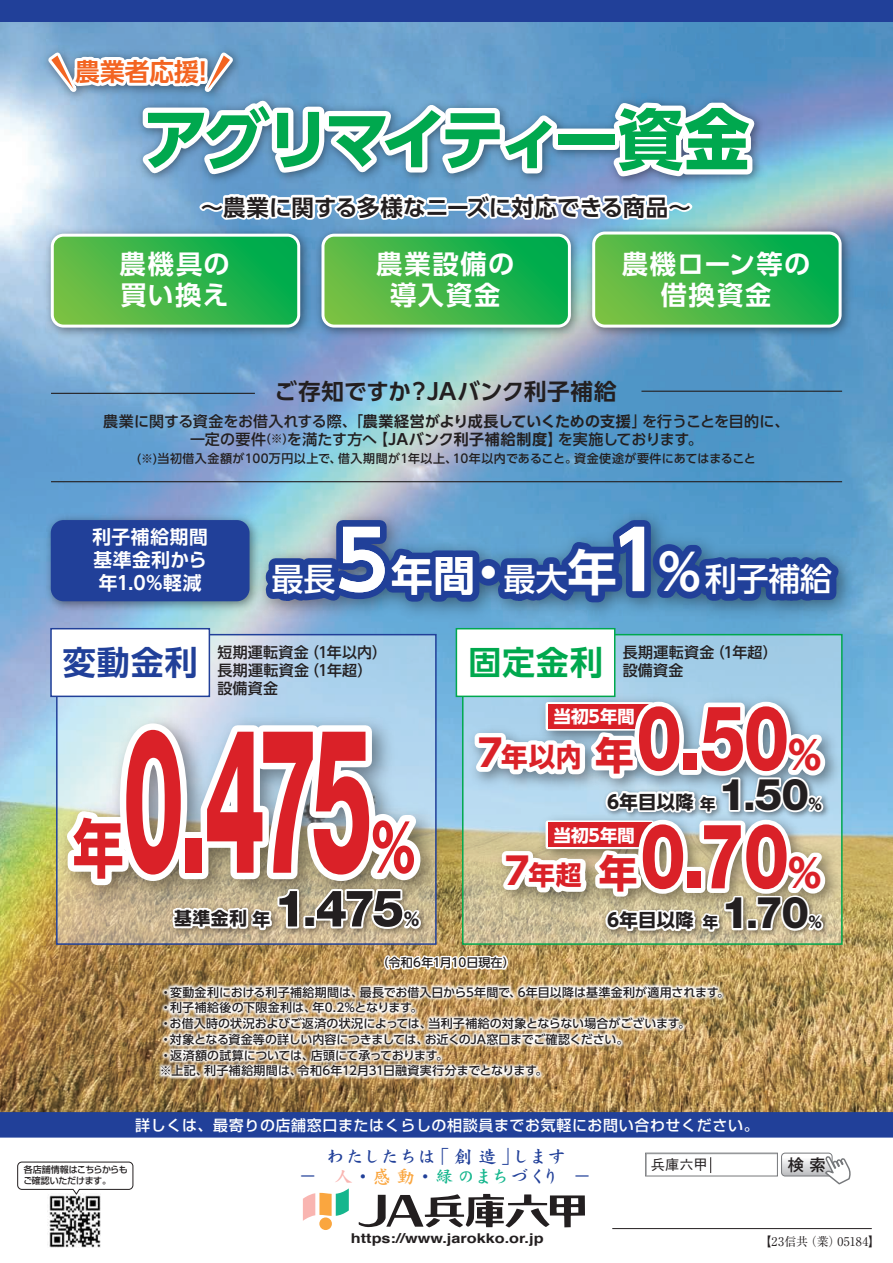
<style>
.page{position:relative;width:893px;height:1263px;background:#fff}
.page>*{position:absolute;margin:0;border:0;box-sizing:border-box;transform-origin:0 0}
.t1{font:800 202.35px "Helvetica Neue LT Std";color:#da2128;scale:.48 1}
.t2{font:800 90.45px "Helvetica Neue LT Std";color:#da2128;scale:.8 1}
.t3{font:700 66px "UD Shin Go Pr 6";letter-spacing:-.105em;color:#00a84e}
.t4{font:700 63.9px "UD Shin Go Pr 6";color:#da2128;scale:.8 1}
.t5{font:800 50.7px "Helvetica Neue LT Std";color:#231f20}
.t6{font:800 43.95px "Helvetica Neue LT Std";color:#231f20}
.t7{font:700 38.55px "UD Shin Go Pr 6";color:#da2128}
.t8{font:700 33px "UD Shin Go Pr 6 De";color:#214099}
.t9{font:700 33px "UD Shin Go Pr 6 De";color:#00a84e}
.t10{font:500 31.8px "UD Shin Go Pr 6";color:#fff}
.t11{font:700 26.55px "UD Shin Go Pr 6";color:#da2128}
.t12{font:700 26.25px/30.8px "UD Shin Go Pr 6 De";letter-spacing:.06em;color:#fff;text-align:center}
.t13{font:700 24.75px "UD Shin Go Pr 6 De";color:#f36421}
.t14{font:700 22.5px "UD Shin Go Pr 6 De";letter-spacing:.005em;color:#231f20}
.t15{font:700 18.75px/23px "UD Shin Go Pr 6 De";letter-spacing:.03em;color:#fff;text-align:justify}
.t16{font:18.45px "DF Kai Sho Std W7";letter-spacing:-.03em;color:#214099}
.t17{font:18.45px "DF Kai Sho Std W7";color:#214099}
.t18{font:700 18.3px "UD Shin Go Pr 6";letter-spacing:.02em;color:#231f20}
.t19{font:700 17.7px "UD Shin Go Pr 6";letter-spacing:.04em;color:#231f20}
.t20{font:700 17.25px "UD Shin Go Pr 6";letter-spacing:.01em;color:#fff}
.t21{font:500 16.2px "Gothic MB101 Pro";color:#231f20}
.t22{font:700 15.3px "UD Shin Go Pr 6";color:#231f20}
.t23{font:500 15px/18px "UD Shin Go Pr 6";letter-spacing:.01em;color:#231f20}
.t24{font:500 15px "Shin Go Pro";letter-spacing:.04em;color:#fff}
.t25{font:500 14.25px "Gothic BBB Pro";color:#231f20}
.t26{font:700 13.5px "Helvetica";color:#231f20;scale:1.2 1}
.t27{font:500 12px/15.8px "UD Shin Go Pr 6";letter-spacing:.005em;color:#231f20}
.t28{font:500 12px "UD Shin Go Pr 6";letter-spacing:.03em;color:#231f20}
.t29{font:12px "Ryumin Pro";letter-spacing:.03em;color:#231f20}
.t30{font:500 9px/10.5px "Shin Go Pro";letter-spacing:-.035em;color:#231f20}
.s1{font-family:"UD Shin Go Pr 6 De";font-weight:700}
.s2{font-size:12px}
.s3{font-family:"UD Shin Go Pr 6 De";font-weight:700;font-size:80.55px}
.s4{font-family:"UD Shin Go Pr 6 De";font-weight:700;font-size:41.55px}
.s5{font-family:"UD Shin Go Pr 6 De";font-weight:700;font-size:49.35px}
.s6{font-size:184.5px}
.s7{font-size:46.35px}
.s8{font-size:36.75px}
.s9{font-size:38.55px}
.s10{font-size:15.3px}
.s11{font-size:40.05px}
.s12{font-family:"Shin Go Pro";font-weight:300}
.s13{color:#f9b5b1}
.s14{color:#faa63f}
.s15{color:#15b68d}
</style>
<div class="page">
<img style="left:0;top:21px;width:893px;height:676px">
<div style="left:0;top:0;width:893px;height:21px;background:#214099"></div>
<div style="left:463px;top:635px;width:379px;height:309px;background:#a1cce7"></div>
<svg style="left:210px;top:637px;width:224px;height:44px;background:#b9d4ea"></svg>
<div style="left:50px;top:628px;width:160px;height:69px;background:#fff;border:2px solid #214099"></div>
<img style="left:40px;top:223px;width:271px;height:120px">
<svg style="left:51px;top:234px;width:249px;height:94px;background:#48ba58"></svg>
<img style="left:311px;top:225px;width:271px;height:118px">
<svg style="left:321px;top:234px;width:250px;height:94px;background:#46b957"></svg>
<img style="left:582px;top:221px;width:275px;height:122px">
<svg style="left:592px;top:232px;width:250px;height:96px;background:#48ba58"></svg>
<img style="left:241px;top:522px;width:630px;height:132px">
<svg style="left:264px;top:522px;width:585px;height:91px;background:#436fad"></svg>
<img style="left:40px;top:522px;width:224px;height:94px">
<div style="left:51px;top:520px;width:199px;height:81px;background:#214099;border-radius:13px"></div>
<img style="left:0;top:359px;width:893px;height:163px">
<img style="left:44px;top:681px;width:412px;height:16px">
<hr style="left:51px;top:393px;width:204px;height:1px;background:#231f20">
<hr style="left:51px;top:481px;width:791px;height:1px;background:#231f20">
<hr style="left:641px;top:391px;width:201px;height:1px;background:#231f20">
<img style="left:38px;top:42px;width:210px;height:66px">
<svg style="left:43px;top:46px;width:720px;height:179px"></svg>
<div style="left:456px;top:628px;width:159px;height:69px;background:#fff;border:2px solid #00a84e"></div>
<img style="left:533px;top:694px;width:41px;height:3px">
<img style="left:574px;top:678px;width:278px;height:19px">
<img style="left:0;top:697px;width:893px;height:551px">
<h3 class="t13" style="left:75px;top:51px;width:141px">農業者応援！</h3>
<h3 class="t3" style="left:143px;top:85px;width:608px">アグリマイティー資金</h3>
<h3 class="t14" style="left:201px;top:189px;width:492px">～農業に関する多様なニーズに対応できる商品～</h3>
<h3 class="t12" style="left:119px;top:248px;width:112px;text-align:left">農機具の買い換え</h3>
<h3 class="t12" style="left:376px;top:248px;width:140px">農業設備の導入資金</h3>
<h3 class="t12" style="left:622px;top:248px;width:190px">農機ローン等の借換資金</h3>
<h3 class="t14" style="left:275px;top:373px;width:344px">ご存知ですか？JAバンク利子補給</h3>
<p class="t23" style="left:103px;top:412px;width:688px;text-align:center">農業に関する資金をお借入れする際、「<span class="s1">農業経営がより成長していくための支援</span>」を行うことを目的に、一定の要件<span class="s2">(※)</span>を満たす方へ【<span class="s1">JAバンク利子補給制度</span>】を実施しております。</p>
<p class="t28" style="left:137px;top:449px;width:621px">(※)当初借入金額が100万円以上で、借入期間が1年以上、10年以内であること。資金使途が要件にあてはまること</p>
<h3 class="t15" style="left:92px;top:525px;width:117px">利子補給期間基準金利から年1.0%軽減</h3>
<h3 class="t10" style="left:272px;top:553px;width:562px">最長<span class="s3">5</span><span class="s4">年間</span><span class="s5">・</span>最大<span class="s5">年</span><span class="s3">1</span><span class="s5">%</span>利子補給</h3>
<h3 class="t8" style="left:63px;top:636px;width:137px">変動金利</h3>
<p class="t23" style="left:217px;top:643px;width:171px">短期運転資金（1年以内）長期運転資金（1年超）設備資金</p>
<h1 class="t1" style="left:123px;top:680px;width:523px">0<span class="s6">.</span>475</h1>
<h3 class="t4" style="left:73px;top:796px;width:65px">年</h3>
<h3 class="t4" style="left:371px;top:796px;width:58px">%</h3>
<h3 class="t19" style="left:174px;top:904px;width:98px">基準金利年</h3>
<h3 class="t5" style="left:274px;top:878px;width:132px">1<span class="s7">.</span>475</h3>
<h3 class="t19" style="left:404px;top:905px;width:17px">%</h3>
<h3 class="t9" style="left:468px;top:636px;width:136px">固定金利</h3>
<p class="t23" style="left:623px;top:643px;width:157px">長期運転資金（1年超）設備資金</p>
<h2 class="t2" style="left:636px;top:684px;width:193px">0.50</h2>
<h3 class="t20" style="left:554px;top:702px;width:83px">当初5年間</h3>
<h3 class="t11" style="left:478px;top:735px;width:157px"><span class="s8">7</span>年以内<span class="s9">年</span></h3>
<h3 class="t7" style="left:788px;top:724px;width:35px">%</h3>
<h3 class="t18" style="left:607px;top:787px;width:110px">6年目以降<span class="s10">年</span></h3>
<h3 class="t6" style="left:719px;top:768px;width:92px">1<span class="s11">.</span>50</h3>
<p class="t22" style="left:808px;top:792px;width:15px">%</p>
<h2 class="t2" style="left:640px;top:802px;width:188px">0.70</h2>
<h3 class="t20" style="left:554px;top:821px;width:83px">当初5年間</h3>
<h3 class="t11" style="left:505px;top:853px;width:134px"><span class="s8">7</span>年超 <span class="s9">年</span></h3>
<h3 class="t7" style="left:788px;top:842px;width:35px">%</h3>
<h3 class="t18" style="left:607px;top:905px;width:113px">6年目以降<span class="s10">年</span></h3>
<h3 class="t6" style="left:721px;top:887px;width:89px">1<span class="s11">.</span>70</h3>
<p class="t22" style="left:808px;top:910px;width:15px">%</p>
<p class="t27" style="left:377px;top:954px;width:140px">（令和6年1月10日現在）</p>
<p class="t27" style="left:160px;top:984px;width:571px">・変動金利における利子補給期間は、最長でお借入日から5年間で、6年目以降は基準金利が適用されます。・利子補給後の下限金利は、年0.2%となります。<br>・お借入時の状況およびご返済の状況によっては、当利子補給の対象とならない場合がございます。<br>・対象となる資金等の詳しい内容につきましては、お近くのJA窓口までご確認ください。<br>・返済額の試算については、店頭にて承っております。<br>※上記、利子補給期間は、令和6年12月31日融資実行分までとなります。</p>
<p class="t30" style="left:23px;top:1164px;width:106px">各店舗情報はこちらからもご確認いただけます。</p>
<p class="t24" style="left:135px;top:1113px;width:625px">詳しくは、最寄りの店舗窓口またはくらしの相談員までお気軽にお問い合わせください。</p>
<h3 class="t17" style="left:326px;top:1146px;width:241px">わたしたちは「創造」します</h3>
<h3 class="t16" style="left:301px;top:1166px;width:291px"><span class="s12">ー</span> <span class="s13">人</span>・<span class="s14">感動</span>・<span class="s15">緑のまち</span>づくり <span class="s12">ー</span></h3>
<p class="t25" style="left:651px;top:1153px;width:58px">兵庫六甲</p>
<h3 class="t21" style="left:788px;top:1151px;width:39px">検 索</h3>
<p class="t26" style="left:351px;top:1227px;width:162px">https://www.jarokko.or.jp</p>
<p class="t29" style="left:759px;top:1232px;width:122px">【23信共（業）05184】</p>
</div>
